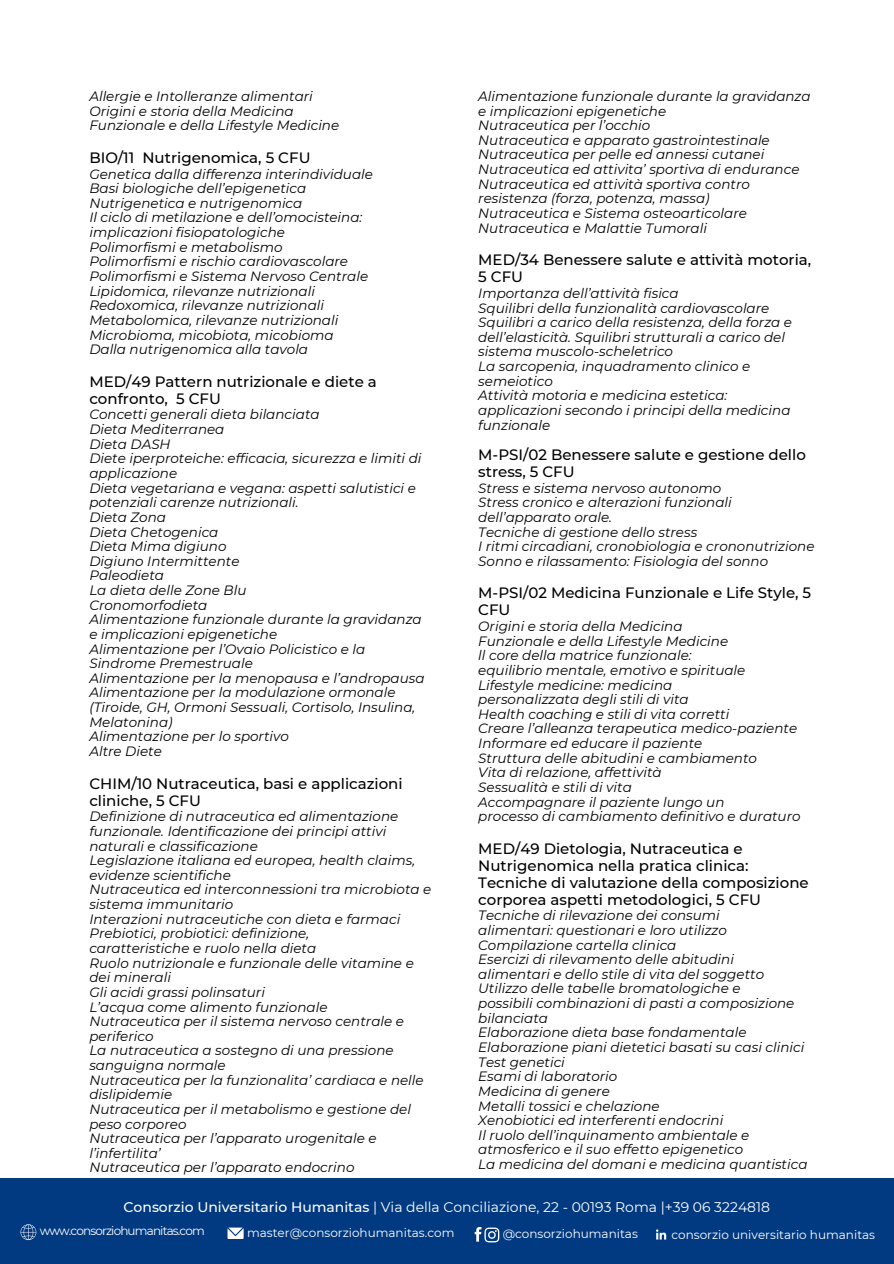
<style>
.page{position:relative;width:894px;height:1264px;background:#fff}
.page>*{position:absolute;margin:0;border:0;box-sizing:border-box;transform-origin:0 0}
.t1{font:500 15px/16.8px "Montserrat";color:#000}
.t2{font:13.95px "Montserrat";color:#fff}
.t3{font:italic 13.5px/14.7px "Montserrat";color:#000}
.t4{font:12px "Montserrat";color:#fff}
.t5{font:12px "Montserrat";letter-spacing:-.07em;color:#fff}
.s1{font-weight:500}
</style>
<div class="page">
<div style="left:0;top:1178px;width:893px;height:85px;background:#013a81"></div>
<svg style="left:21px;top:1224px;width:15px;height:15px"></svg>
<svg style="left:654px;top:1227px;width:14px;height:14px"></svg>
<svg style="left:655px;top:1229px;width:11px;height:10px"></svg>
<svg style="left:227px;top:1227px;width:16px;height:11px"></svg>
<svg style="left:474px;top:1227px;width:25px;height:15px"></svg>
<h1 class="t3" style="left:89px;top:89px;width:251px">Allergie e Intolleranze alimentari<br>Origini e storia della Medicina<br>Funzionale e della Lifestyle Medicine</h1>
<p class="t1" style="left:89px;top:149px;width:223px">BIO/11 Nutrigenomica, 5 CFU</p>
<p class="t3" style="left:89px;top:166px;width:285px">Genetica dalla differenza interindividuale Basi biologiche dell’epigenetica Nutrigenetica e nutrigenomica<br>Il ciclo di metilazione e dell’omocisteina: implicazioni fisiopatologiche Polimorfismi e metabolismo<br>Polimorfismi e rischio cardiovascolare Polimorfismi e Sistema Nervoso Centrale Lipidomica, rilevanze nutrizionali Redoxomica, rilevanze nutrizionali Metabolomica, rilevanze nutrizionali Microbioma, micobiota, micobioma Dalla nutrigenomica alla tavola</p>
<p class="t1" style="left:89px;top:373px;width:289px">MED/49 Pattern nutrizionale e diete a confronto, 5 CFU</p>
<p class="t3" style="left:89px;top:407px;width:337px">Concetti generali dieta bilanciata<br>Dieta Mediterranea<br>Dieta DASH<br>Diete iperproteiche: efficacia, sicurezza e limiti di applicazione<br>Dieta vegetariana e vegana: aspetti salutistici e potenziali carenze nutrizionali.<br>Dieta Zona<br>Dieta Chetogenica<br>Dieta Mima digiuno<br>Digiuno Intermittente<br>Paleodieta<br>La dieta delle Zone Blu<br>Cronomorfodieta<br>Alimentazione funzionale durante la gravidanza e implicazioni epigenetiche<br>Alimentazione per l’Ovaio Policistico e la<br>Sindrome Premestruale<br>Alimentazione per la menopausa e l’andropausa<br>Alimentazione per la modulazione ormonale (Tiroide, GH, Ormoni Sessuali, Cortisolo, Insulina,<br>Melatonina)<br>Alimentazione per lo sportivo<br>Altre Diete</p>
<p class="t1" style="left:89px;top:774px;width:315px">CHIM/10 Nutraceutica, basi e applicazioni cliniche, 5 CFU</p>
<p class="t3" style="left:89px;top:809px;width:343px">Definizione di nutraceutica ed alimentazione funzionale. Identificazione dei principi attivi naturali e classificazione<br>Legislazione italiana ed europea, health claims, evidenze scientifiche<br>Nutraceutica ed interconnessioni tra microbiota e sistema immunitario<br>Interazioni nutraceutiche con dieta e farmaci Prebiotici, probiotici: definizione,<br>caratteristiche e ruolo nella dieta<br>Ruolo nutrizionale e funzionale delle vitamine e dei minerali<br>Gli acidi grassi polinsaturi<br>L’acqua come alimento funzionale<br>Nutraceutica per il sistema nervoso centrale e periferico<br>La nutraceutica a sostegno di una pressione sanguigna normale<br>Nutraceutica per la funzionalita’ cardiaca e nelle dislipidemie<br>Nutraceutica per il metabolismo e gestione del peso corporeo<br>Nutraceutica per l’apparato urogenitale e l’infertilita’<br>Nutraceutica per l’apparato endocrino</p>
<h1 class="t3" style="left:478px;top:89px;width:334px">Alimentazione funzionale durante la gravidanza e implicazioni epigenetiche<br>Nutraceutica per l’occhio<br>Nutraceutica e apparato gastrointestinale Nutraceutica per pelle ed annessi cutanei Nutraceutica ed attivita’ sportiva di endurance Nutraceutica ed attività sportiva contro resistenza (forza, potenza, massa)<br>Nutraceutica e Sistema osteoarticolare Nutraceutica e Malattie Tumorali</h1>
<h1 class="t1" style="left:478px;top:251px;width:334px">MED/34 Benessere salute e attività motoria,<br>5 CFU</h1>
<h1 class="t3" style="left:478px;top:286px;width:315px">Importanza dell’attività fisica<br>Squilibri della funzionalità cardiovascolare Squilibri a carico della resistenza, della forza e dell’elasticità. Squilibri strutturali a carico del sistema muscolo-scheletrico<br>La sarcopenia, inquadramento clinico e semeiotico<br>Attività motoria e medicina estetica: applicazioni secondo i principi della medicina funzionale</h1>
<h1 class="t1" style="left:478px;top:446px;width:329px">M-PSI/02 Benessere salute e gestione dello stress, 5 CFU</h1>
<h1 class="t3" style="left:478px;top:480px;width:337px">Stress e sistema nervoso autonomo<br>Stress cronico e alterazioni funzionali dell’apparato orale.<br>Tecniche di gestione dello stress<br>I ritmi circadiani, cronobiologia e crononutrizione Sonno e rilassamento: Fisiologia del sonno</h1>
<h1 class="t1" style="left:478px;top:584px;width:334px">M-PSI/02 Medicina Funzionale e Life Style, 5<br>CFU</h1>
<h1 class="t3" style="left:478px;top:619px;width:324px">Origini e storia della Medicina<br>Funzionale e della Lifestyle Medicine<br>ll core della matrice funzionale:<br>equilibrio mentale, emotivo e spirituale Lifestyle medicine: medicina<br>personalizzata degli stili di vita<br>Health coaching e stili di vita corretti<br>Creare l’alleanza terapeutica medico-paziente Informare ed educare il paziente<br>Struttura delle abitudini e cambiamento<br>Vita di relazione, affettività<br>Sessualità e stili di vita<br>Accompagnare il paziente lungo un<br>processo di cambiamento definitivo e duraturo</h1>
<h1 class="t1" style="left:478px;top:840px;width:332px">MED/49 Dietologia, Nutraceutica e Nutrigenomica nella pratica clinica:<br>Tecniche di valutazione della composizione corporea aspetti metodologici, 5 CFU</h1>
<h1 class="t3" style="left:478px;top:908px;width:330px">Tecniche di rilevazione dei consumi<br>alimentari: questionari e loro utilizzo Compilazione cartella clinica<br>Esercizi di rilevamento delle abitudini alimentari e dello stile di vita del soggetto Utilizzo delle tabelle bromatologiche e<br>possibili combinazioni di pasti a composizione bilanciata<br>Elaborazione dieta base fondamentale Elaborazione piani dietetici basati su casi clinici Test genetici<br>Esami di laboratorio<br>Medicina di genere<br>Metalli tossici e chelazione<br>Xenobiotici ed interferenti endocrini<br>Il ruolo dell’inquinamento ambientale e atmosferico e il suo effetto epigenetico<br>La medicina del domani e medicina quantistica</h1>
<p class="t2" style="left:123px;top:1198px;width:647px"><span class="s1">Consorzio Universitario Humanitas</span> | Via della Conciliazione, 22 - 00193 Roma |+39 06 3224818</p>
<h1 class="t5" style="left:40px;top:1223px;width:167px">www.consorziohumanitas.com</h1>
<h1 class="t4" style="left:247px;top:1225px;width:209px">master@consorziohumanitas.com</h1>
<h1 class="t4" style="left:502px;top:1226px;width:137px">@consorziohumanitas</h1>
<h1 class="t4" style="left:671px;top:1226px;width:205px">consorzio universitario humanitas</h1>
</div>
